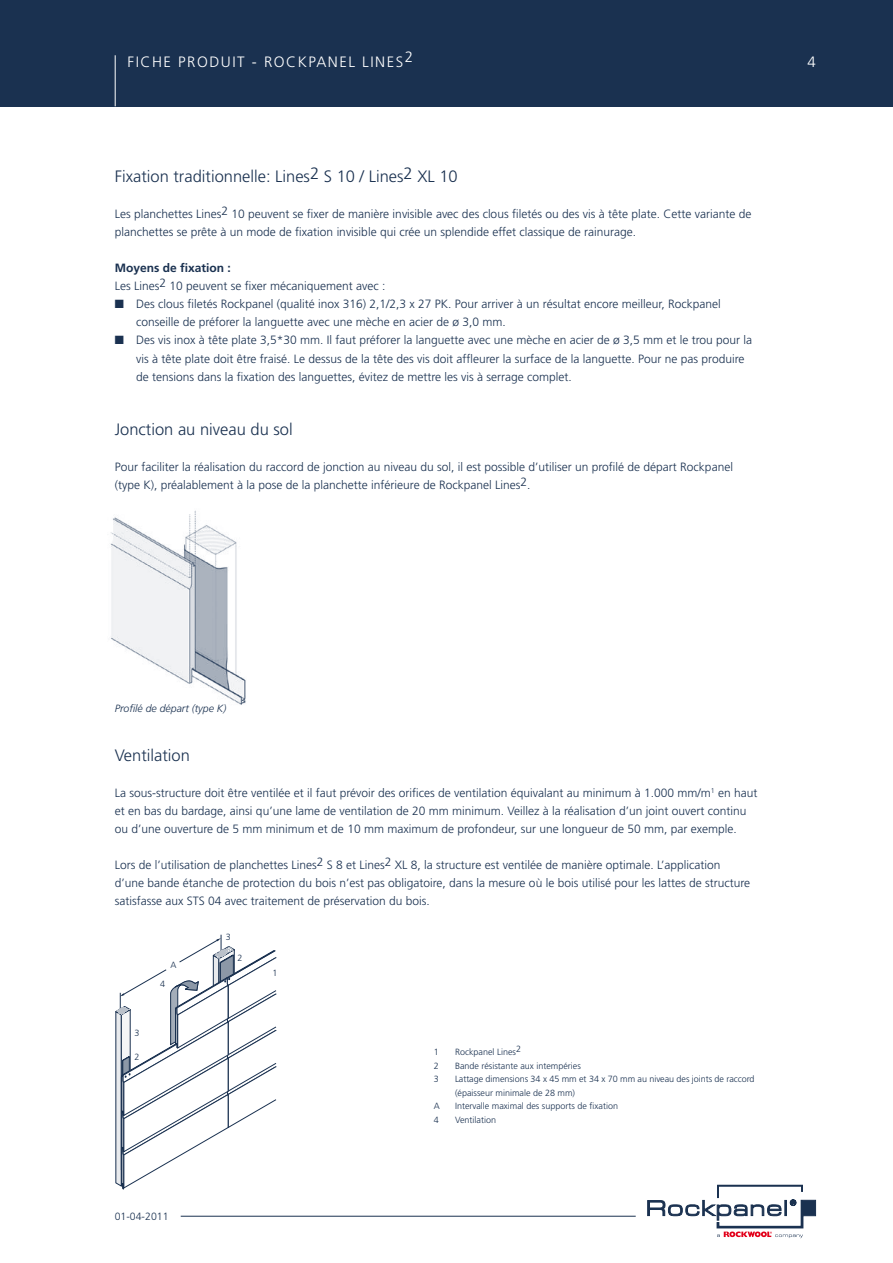
<style>
.page{position:relative;width:893px;height:1263px;background:#fff}
.page>*{position:absolute;margin:0;border:0;box-sizing:border-box;transform-origin:0 0}
.t1{font:300 16.5px "Frutiger LT Std";color:#1a3150}
.t2{font:300 15px "Frutiger LT Std";letter-spacing:.1em;color:#fff}
.t3{font:300 12px/18px "Frutiger LT Std";color:#1a3150}
.t4{font:700 12px "Frutiger LT Std";color:#1a3150}
.t5{font:italic 300 10.5px "Frutiger";color:#1a3150}
.t6{font:300 10.5px "Frutiger LT Std";color:#1a3150}
.t7{font:300 9px "Frutiger LT Std";color:#1a3150}
</style>
<div class="page">
<div style="left:0;top:0;width:893px;height:106px;background:#1a3150"></div>
<hr style="left:115px;top:55px;width:1px;height:51px;background:#fff">
<svg style="left:647px;top:1185px;width:169px;height:53px"></svg>
<img style="left:110px;top:510px;width:136px;height:195px">
<svg style="left:115px;top:935px;width:161px;height:254px"></svg>
<hr style="left:181px;top:1216px;width:455px;height:1px;background:#1a3150">
<p class="t2" style="left:128px;top:53px;width:287px">Fic he produit - ROCKPANEL Lines2</p>
<p class="t2" style="left:807px;top:53px;width:10px">4</p>
<h1 class="t1" style="left:115px;top:167px;width:344px">Fixation traditionnelle: Lines2 S 10 / Lines2 XL 10</h1>
<p class="t3" style="left:115px;top:205px;width:638px">Les planchettes Lines2 10 peuvent se fixer de manière invisible avec des clous filetés ou des vis à tête plate. Cette variante de planchettes se prête à un mode de fixation invisible qui crée un splendide effet classique de rainurage.</p>
<p class="t4" style="left:115px;top:261px;width:118px">Moyens de fixation :</p>
<p class="t3" style="left:115px;top:277px;width:272px">Les Lines2 10 peuvent se fixer mécaniquement avec :</p>
<p class="t3" style="left:136px;top:295px;width:586px;text-indent:-21px">■ Des clous filetés Rockpanel (qualité inox 316) 2,1/2,3 x 27 PK. Pour arriver à un résultat encore meilleur, Rockpanel conseille de préforer la languette avec une mèche en acier de ø 3,0 mm.</p>
<p class="t3" style="left:136px;top:331px;width:618px;text-indent:-21px">■ Des vis inox à tête plate 3,5*30 mm. Il faut préforer la languette avec une mèche en acier de ø 3,5 mm et le trou pour la vis à tête plate doit être fraisé. Le dessus de la tête des vis doit affleurer la surface de la languette. Pour ne pas produire de tensions dans la fixation des languettes, évitez de mettre les vis à serrage complet.</p>
<h1 class="t1" style="left:115px;top:419px;width:179px">Jonction au niveau du sol</h1>
<p class="t3" style="left:115px;top:457px;width:620px">Pour faciliter la réalisation du raccord de jonction au niveau du sol, il est possible d’utiliser un profilé de départ Rockpanel (type K), préalablement à la pose de la planchette inférieure de Rockpanel Lines2.</p>
<p class="t5" style="left:115px;top:702px;width:113px">Profilé de départ (type K)</p>
<h1 class="t1" style="left:115px;top:746px;width:77px">Ventilation</h1>
<p class="t3" style="left:115px;top:784px;width:644px">La sous-structure doit être ventilée et il faut prévoir des orifices de ventilation équivalant au minimum à 1.000 mm/m<sup>1</sup> en haut et en bas du bardage, ainsi qu’une lame de ventilation de 20 mm minimum. Veillez à la réalisation d’un joint ouvert continu ou d’une ouverture de 5 mm minimum et de 10 mm maximum de profondeur, sur une longueur de 50 mm, par exemple.</p>
<p class="t3" style="left:115px;top:856px;width:637px">Lors de l’utilisation de planchettes Lines2 S 8 et Lines2 XL 8, la structure est ventilée de manière optimale. L’application d’une bande étanche de protection du bois n’est pas obligatoire, dans la mesure où le bois utilisé pour les lattes de structure satisfasse aux STS 04 avec traitement de préservation du bois.</p>
<p class="t7" style="left:134px;top:1028px;width:7px">3</p>
<p class="t7" style="left:134px;top:1052px;width:7px">2</p>
<p class="t7" style="left:170px;top:959px;width:8px">A</p>
<p class="t7" style="left:160px;top:979px;width:7px">4</p>
<p class="t7" style="left:226px;top:932px;width:7px">3</p>
<p class="t7" style="left:237px;top:953px;width:7px">2</p>
<p class="t7" style="left:273px;top:967px;width:7px">1</p>
<p class="t6" style="left:115px;top:1210px;width:55px">01-04-2011</p>
<p class="t7" style="left:434px;top:1047px;width:7px">1</p>
<p class="t7" style="left:455px;top:1047px;width:68px">Rockpanel Lines2</p>
<p class="t7" style="left:434px;top:1060px;width:7px">2</p>
<p class="t7" style="left:455px;top:1060px;width:127px">Bande résistante aux intempéries</p>
<p class="t7" style="left:434px;top:1074px;width:7px">3</p>
<p class="t7" style="left:455px;top:1074px;width:301px">Lattage dimensions 34 x 45 mm et 34 x 70 mm au niveau des joints de raccord</p>
<p class="t7" style="left:455px;top:1087px;width:122px">(épaisseur minimale de 28 mm)</p>
<p class="t7" style="left:434px;top:1101px;width:186px">A I ntervalle maximal des supports de fixation</p>
<p class="t7" style="left:434px;top:1114px;width:7px">4</p>
<p class="t7" style="left:455px;top:1114px;width:43px">Ventilation</p>
</div>
